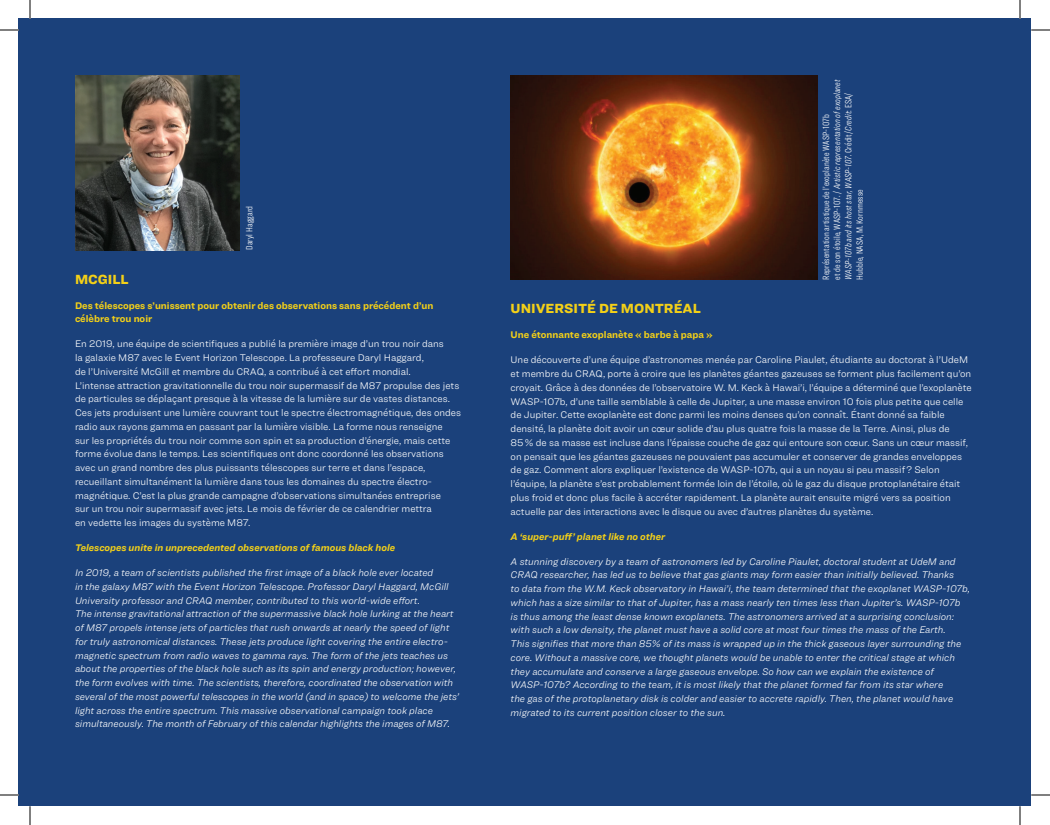
<style>
.page{position:relative;width:1050px;height:825px;background:#fff}
.page>*{position:absolute;margin:0;border:0;box-sizing:border-box;transform-origin:0 0}
.t1{font:900 13.75px "Ringside";color:#f3d018}
.t2{font:300 10px/13.8px "Ringside";color:#fff}
.t3{font:italic 300 10px/13.8px "Ringside";color:#fff}
.t4{font:700 10px/13.8px "Ringside";color:#f3d018}
.t5{font:italic 700 10px "Ringside";color:#f3d018}
.t6{font:300 9.38px/11.2px "Ringside Compressed";letter-spacing:.01em;color:#fff}
.s1{font-style:italic}
</style>
<div class="page">
<div style="left:19px;top:19px;width:1012px;height:787px;background:#1b417b"></div>
<img style="left:75px;top:75px;width:165px;height:175px">
<img style="left:511px;top:75px;width:307px;height:205px">
<svg style="left:0;top:29px;width:19px;height:2px"></svg>
<svg style="left:1031px;top:29px;width:19px;height:2px"></svg>
<svg style="left:0;top:794px;width:19px;height:2px"></svg>
<svg style="left:1031px;top:794px;width:19px;height:2px"></svg>
<svg style="left:29px;top:0;width:2px;height:19px"></svg>
<svg style="left:29px;top:806px;width:2px;height:19px"></svg>
<svg style="left:1019px;top:0;width:2px;height:19px"></svg>
<svg style="left:1019px;top:806px;width:2px;height:19px"></svg>
<p class="t6" style="left:244px;top:250px;width:46px;rotate:-90deg">Daryl Haggard</p>
<h1 class="t1" style="left:75px;top:269px;width:55px">MCGILL</h1>
<p class="t4" style="left:75px;top:298px;width:360px">Des télescopes s’unissent pour obtenir des observations sans précédent d’un célèbre trou noir</p>
<p class="t2" style="left:75px;top:337px;width:388px">En 2019, une équipe de scientifiques a publié la première image d’un trou noir dans<br>la galaxie M87 avec le Event Horizon Telescope. La professeure Daryl Haggard,<br>de l’Université McGill et membre du CRAQ, a contribué à cet effort mondial.<br>L’intense attraction gravitationnelle du trou noir supermassif de M87 propulse des jets de particules se déplaçant presque à la vitesse de la lumière sur de vastes distances.<br>Ces jets produisent une lumière couvrant tout le spectre électromagnétique, des ondes radio aux rayons gamma en passant par la lumière visible. La forme nous renseigne<br>sur les propriétés du trou noir comme son spin et sa production d’énergie, mais cette forme évolue dans le temps. Les scientifiques ont donc coordonné les observations avec un grand nombre des plus puissants télescopes sur terre et dans l’espace, recueillant simultanément la lumière dans tous les domaines du spectre électro&shy;magnétique. C’est la plus grande campagne d’observations simultanées entreprise<br>sur un trou noir supermassif avec jets. Le mois de février de ce calendrier mettra<br>en vedette les images du système M87.</p>
<p class="t5" style="left:75px;top:540px;width:322px">Telescopes unite in unprecedented observations of famous black hole</p>
<p class="t3" style="left:75px;top:566px;width:386px">In 2019, a team of scientists published the first image of a black hole ever located<br>in the galaxy M87 with the Event Horizon Telescope. Professor Daryl Haggard, McGill University professor and CRAQ member, contributed to this world-wide effort.<br>The intense gravitational attraction of the supermassive black hole lurking at the heart of M87 propels intense jets of particles that rush onwards at nearly the speed of light for truly astronomical distances. These jets produce light covering the entire electro&shy;magnetic spectrum from radio waves to gamma rays. The form of the jets teaches us about the properties of the black hole such as its spin and energy production; however, the form evolves with time. The scientists, therefore, coordinated the observation with several of the most powerful telescopes in the world (and in space) to welcome the jets’ light across the entire spectrum. This massive observational campaign took place simultaneously. The month of February of this calendar highlights the images of M87.</p>
<p class="t6" style="left:820px;top:280px;width:202px;rotate:-90deg">Représentation artistique de l’exoplanète WASP-107b<br>et de son étoile, WASP-107. / <span class="s1">Artistic representation of exoplanet WASP-107b and its host star, WASP-107.</span> Crédit/<span class="s1">Credit</span>: ESA/ Hubble, NASA, M. Kornmesse</p>
<h1 class="t1" style="left:511px;top:298px;width:192px">UNIVERSITÉ DE MONTRÉAL</h1>
<p class="t4" style="left:511px;top:328px;width:204px">Une étonnante exoplanète « barbe à papa »</p>
<p class="t2" style="left:511px;top:353px;width:463px">Une découverte d’une équipe d’astronomes menée par Caroline Piaulet, étudiante au doctorat à l’UdeM et membre du CRAQ, porte à croire que les planètes géantes gazeuses se forment plus facilement qu’on croyait. Grâce à des données de l’observatoire W. M. Keck à Hawai’i, l’équipe a déterminé que l’exoplanète WASP-107b, d’une taille semblable à celle de Jupiter, a une masse environ 10 fois plus petite que celle de Jupiter. Cette exoplanète est donc parmi les moins denses qu’on connaît. Étant donné sa faible densité, la planète doit avoir un cœur solide d’au plus quatre fois la masse de la Terre. Ainsi, plus de<br>85 % de sa masse est incluse dans l’épaisse couche de gaz qui entoure son cœur. Sans un cœur massif, on pensait que les géantes gazeuses ne pouvaient pas accumuler et conserver de grandes enveloppes de gaz. Comment alors expliquer l’existence de WASP-107b, qui a un noyau si peu massif ? Selon l’équipe, la planète s’est probablement formée loin de l’étoile, où le gaz du disque protoplanétaire était plus froid et donc plus facile à accréter rapidement. La planète aurait ensuite migré vers sa position actuelle par des interactions avec le disque ou avec d’autres planètes du système.</p>
<p class="t5" style="left:511px;top:529px;width:156px">A ‘super-puff’ planet like no other</p>
<p class="t3" style="left:511px;top:554px;width:461px">A stunning discovery by a team of astronomers led by Caroline Piaulet, doctoral student at UdeM and CRAQ researcher, has led us to believe that gas giants may form easier than initially believed. Thanks<br>to data from the W.M. Keck observatory in Hawai’i, the team determined that the exoplanet WASP-107b, which has a size similar to that of Jupiter, has a mass nearly ten times less than Jupiter’s. WASP-107b is thus among the least dense known exoplanets. The astronomers arrived at a surprising conclusion: with such a low density, the planet must have a solid core at most four times the mass of the Earth.<br>This signifies that more than 85% of its mass is wrapped up in the thick gaseous layer surrounding the core. Without a massive core, we thought planets would be unable to enter the critical stage at which they accumulate and conserve a large gaseous envelope. So how can we explain the existence of WASP-107b? According to the team, it is most likely that the planet formed far from its star where<br>the gas of the protoplanetary disk is colder and easier to accrete rapidly. Then, the planet would have migrated to its current position closer to the sun.</p>
</div>
